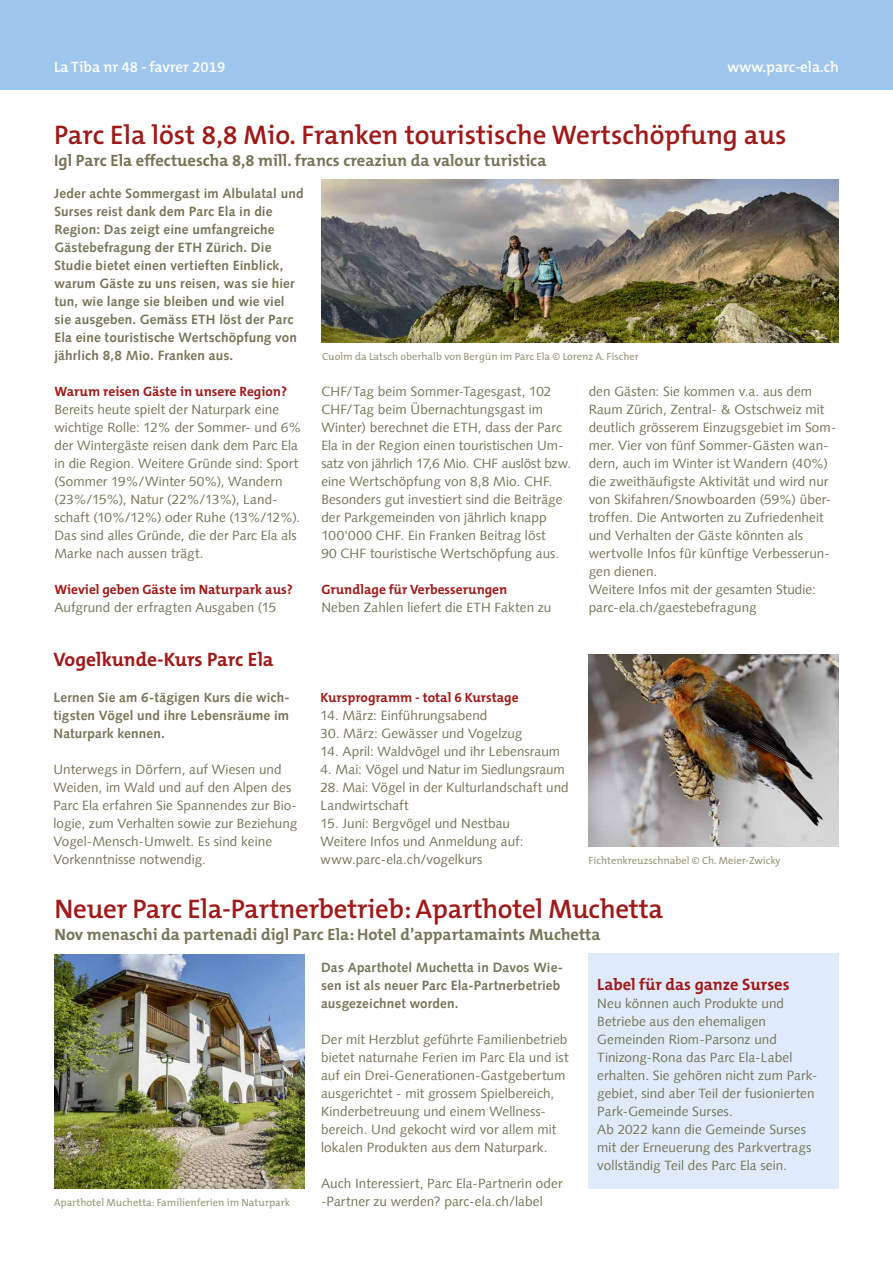
<style>
.page{position:relative;width:893px;height:1263px;background:#fff}
.page>*{position:absolute;margin:0;border:0;box-sizing:border-box;transform-origin:0 0}
.t1{font:600 27px "The Mix B6";letter-spacing:-.005em;color:#9e1a19}
.t2{font:700 19.5px "The Mix B7";color:#9e1a19}
.t3{font:700 16.5px "The Mix B7";color:#757557}
.t4{font:700 16.5px "The Mix B7";color:#9e1a19}
.t5{font:600 15px "The Mix B6";color:#fff}
.t6{font:13.5px/18px "Syntax LT";letter-spacing:.005em;color:#757557}
.t7{font:700 13.5px/18px "Syntax LT";letter-spacing:.01em;color:#757557}
.t8{font:700 13.5px "The Mix B7";color:#9e1a19}
.t9{font:10.5px "The Mix B5 Plain";color:#96967a}
</style>
<div class="page">
<img style="left:322px;top:180px;width:517px;height:162px">
<img style="left:54px;top:955px;width:250px;height:233px">
<img style="left:588px;top:655px;width:251px;height:191px">
<div style="left:589px;top:953px;width:250px;height:235px;background:#dfebfa"></div>
<div style="left:0;top:0;width:893px;height:90px;background:#9fc7ee"></div>
<p class="t5" style="left:54px;top:59px;width:173px">La Tiba nr 48 - favrer 2019</p>
<p class="t5" style="left:727px;top:59px;width:113px">www.parc-ela.ch</p>
<h1 class="t1" style="left:54px;top:120px;width:734px">Parc Ela löst 8,8 Mio. Franken touristische Wertschöpfung aus</h1>
<p class="t3" style="left:54px;top:152px;width:494px">Igl Parc Ela effectuescha 8,8 mill. francs creaziun da valour turistica</p>
<p class="t7" style="left:54px;top:184px;width:251px">Jeder achte Sommergast im Albulatal und Surses reist dank dem Parc Ela in die Region: Das zeigt eine umfangreiche Gästebefragung der ETH Zürich. Die Studie bietet einen vertieften Einblick, warum Gäste zu uns reisen, was sie hier tun, wie lange sie bleiben und wie viel sie ausgeben. Gemäss ETH löst der Parc Ela eine touristische Wertschöpfung von jährlich 8,8 Mio. Franken aus.</p>
<p class="t8" style="left:54px;top:384px;width:234px">Warum reisen Gäste in unsere Region?</p>
<p class="t6" style="left:54px;top:400px;width:249px">Bereits heute spielt der Naturpark eine wichtige Rolle: 12% der Sommer- und 6% der Wintergäste reisen dank dem Parc Ela in die Region. Weitere Gründe sind: Sport (Sommer 19%/Winter 50%), Wandern (23%/15%), Natur (22%/13%), Land&shy;schaft (10%/12%) oder Ruhe (13%/12%).<br>Das sind alles Gründe, die der Parc Ela als Marke nach aussen trägt.</p>
<p class="t8" style="left:54px;top:582px;width:240px">Wieviel geben Gäste im Naturpark aus?</p>
<p class="t6" style="left:54px;top:598px;width:223px">Aufgrund der erfragten Ausgaben (15</p>
<h2 class="t2" style="left:54px;top:649px;width:222px">Vogelkunde-Kurs Parc Ela</h2>
<p class="t7" style="left:53px;top:688px;width:238px;text-align:justify">Lernen Sie am 6-tägigen Kurs die wich&shy;tigsten Vögel und ihre Lebensräume im Naturpark kennen.</p>
<p class="t6" style="left:53px;top:760px;width:245px">Unterwegs in Dörfern, auf Wiesen und Weiden, im Wald und auf den Alpen des Parc Ela erfahren Sie Spannendes zur Bio&shy;logie, zum Verhalten sowie zur Beziehung Vogel-Mensch-Umwelt. Es sind keine Vorkenntnisse notwendig.</p>
<p class="t9" style="left:322px;top:351px;width:318px">Cuolm da Latsch oberhalb von Bergün im Parc Ela © Lorenz A. Fischer</p>
<p class="t6" style="left:589px;top:382px;width:249px">den Gästen: Sie kommen v.a. aus dem Raum Zürich, Zentral- &amp; Ostschweiz mit deutlich grösserem Einzugsgebiet im Som&shy;mer. Vier von fünf Sommer-Gästen wan&shy;dern, auch im Winter ist Wandern (40%) die zweithäufigste Aktivität und wird nur von Skifahren/Snowboarden (59%) über&shy;troffen. Die Antworten zu Zufriedenheit und Verhalten der Gäste könnten als wertvolle Infos für künftige Verbesserun&shy;gen dienen.<br>Weitere Infos mit der gesamten Studie: parc-ela.ch/gaestebefragung</p>
<p class="t6" style="left:321px;top:382px;width:251px">CHF/Tag beim Sommer-Tagesgast, 102<br>CHF/Tag beim Übernachtungsgast im Winter) berechnet die ETH, dass der Parc Ela in der Region einen touristischen Um&shy;satz von jährlich 17,6 Mio. CHF auslöst bzw. eine Wertschöpfung von 8,8 Mio. CHF.<br>Besonders gut investiert sind die Beiträge der Parkgemeinden von jährlich knapp 100'000 CHF. Ein Franken Beitrag löst<br>90 CHF touristische Wertschöpfung aus.</p>
<p class="t8" style="left:321px;top:582px;width:187px">Grundlage für Verbesserungen</p>
<p class="t6" style="left:321px;top:598px;width:232px">Neben Zahlen liefert die ETH Fakten zu</p>
<p class="t8" style="left:320px;top:690px;width:200px">Kursprogramm - total 6 Kurstage</p>
<p class="t6" style="left:320px;top:706px;width:168px">14. März: Einführungsabend</p>
<p class="t6" style="left:320px;top:724px;width:203px">30. März: Gewässer und Vogelzug</p>
<p class="t6" style="left:320px;top:742px;width:241px">14. April: Waldvögel und ihr Lebensraum</p>
<p class="t6" style="left:320px;top:760px;width:246px">4. Mai: Vögel und Natur im Siedlungsraum</p>
<p class="t6" style="left:320px;top:778px;width:250px">28. Mai: Vögel in der Kulturlandschaft und<br>Landwirtschaft</p>
<p class="t6" style="left:320px;top:814px;width:205px">15. Juni: Bergvögel und Nestbau<br>Weitere Infos und Anmeldung auf: www.parc-ela.ch/vogelkurs</p>
<p class="t9" style="left:589px;top:855px;width:194px">Fichtenkreuzschnabel © Ch. Meier-Zwicky</p>
<h1 class="t1" style="left:54px;top:894px;width:610px">Neuer Parc Ela-Partnerbetrieb: Aparthotel Muchetta</h1>
<p class="t3" style="left:54px;top:926px;width:547px">Nov menaschi da partenadi digl Parc Ela: Hotel d’appartamaints Muchetta</p>
<p class="t9" style="left:54px;top:1197px;width:238px">Aparthotel Muchetta: Familienferien im Naturpark</p>
<p class="t7" style="left:321px;top:958px;width:244px">Das Aparthotel Muchetta in Davos Wie&shy;sen ist als neuer Parc Ela-Partnerbetrieb ausgezeichnet worden.</p>
<p class="t6" style="left:321px;top:1030px;width:249px">Der mit Herzblut geführte Familienbetrieb bietet naturnahe Ferien im Parc Ela und ist auf ein Drei-Generationen-Gastgebertum ausgerichtet - mit grossem Spielbereich, Kinderbetreuung und einem Wellness&shy;bereich. Und gekocht wird vor allem mit lokalen Produkten aus dem Naturpark.</p>
<p class="t6" style="left:321px;top:1174px;width:243px">Auch Interessiert, Parc Ela-Partnerin oder -Partner zu werden? parc-ela.ch/label</p>
<p class="t4" style="left:597px;top:976px;width:194px">Label für das ganze Surses</p>
<p class="t6" style="left:597px;top:994px;width:222px">Neu können auch Produkte und<br>Betriebe aus den ehemaligen<br>Gemeinden Riom-Parsonz und<br>Tinizong-Rona das Parc Ela-Label erhalten. Sie gehören nicht zum Park&shy;gebiet, sind aber Teil der fusionierten<br>Park-Gemeinde Surses.<br>Ab 2022 kann die Gemeinde Surses mit der Erneuerung des Parkvertrags vollständig Teil des Parc Ela sein.</p>
</div>
